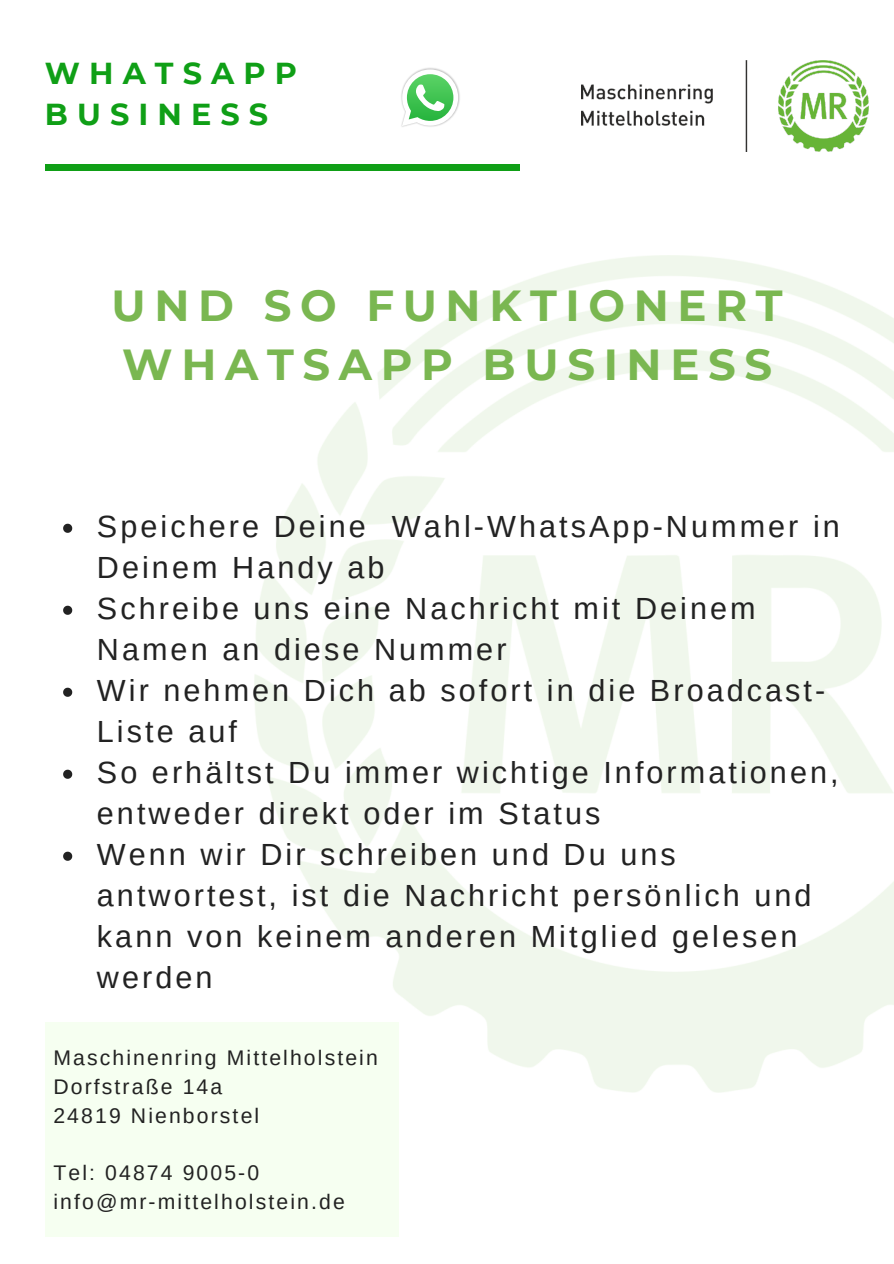
<style>
.page{position:relative;width:894px;height:1264px;background:#fff}
.page>*{position:absolute;margin:0;border:0;box-sizing:border-box;transform-origin:0 0}
.t1{font:700 43.35px "Montserrat";letter-spacing:.2em;color:#7ab751}
.t2{font:30.6px/41px "Arimo";letter-spacing:.1em;color:#222}
.t3{font:700 30.3px/41.7px "Montserrat";letter-spacing:.3em;color:#0f9f16}
.t4{font:21.15px "Arimo";letter-spacing:.1em;color:#222}
</style>
<div class="page">
<div style="left:45px;top:164px;width:474px;height:7px;background:#0f9f16"></div>
<img style="left:401px;top:68px;width:59px;height:59px">
<svg style="left:402px;top:69px;width:56px;height:57px"></svg>
<svg style="left:63px;top:523px;width:9px;height:10px"></svg>
<svg style="left:63px;top:605px;width:9px;height:10px"></svg>
<svg style="left:63px;top:687px;width:9px;height:9px"></svg>
<svg style="left:63px;top:769px;width:9px;height:9px"></svg>
<svg style="left:63px;top:851px;width:9px;height:9px"></svg>
<img style="left:581px;top:60px;width:287px;height:91px">
<div style="left:45px;top:1022px;width:353px;height:214px;background:#f6fff1"></div>
<p class="t3" style="left:45px;top:52px;width:253px">WHATSAPP<br>BUSINESS</p>
<p class="t1" style="left:112px;top:278px;width:672px">UND SO FUNKTIONERT</p>
<p class="t1" style="left:122px;top:338px;width:651px">WHATSAPP BUSINESS</p>
<p class="t2" style="left:97px;top:506px;width:744px">Speichere Deine Wahl-WhatsApp-Nummer in<br>Deinem Handy ab</p>
<p class="t2" style="left:97px;top:588px;width:660px">Schreibe uns eine Nachricht mit Deinem<br>Namen an diese Nummer</p>
<p class="t2" style="left:97px;top:670px;width:729px">Wir nehmen Dich ab sofort in die Broadcast-<br>Liste auf</p>
<p class="t2" style="left:97px;top:752px;width:743px">So erhältst Du immer wichtige Informationen, entweder direkt oder im Status</p>
<p class="t2" style="left:97px;top:834px;width:715px">Wenn wir Dir schreiben und Du uns antwortest, ist die Nachricht persönlich und kann von keinem anderen Mitglied gelesen werden</p>
<p class="t4" style="left:53px;top:1045px;width:326px">Maschinenring Mittelholstein</p>
<p class="t4" style="left:53px;top:1074px;width:170px">Dorfstraße 14a</p>
<p class="t4" style="left:53px;top:1103px;width:207px">24819 Nienborstel</p>
<p class="t4" style="left:53px;top:1161px;width:207px">Tel: 04874 9005-0</p>
<p class="t4" style="left:53px;top:1190px;width:293px">info@mr-mittelholstein.de</p>
</div>
